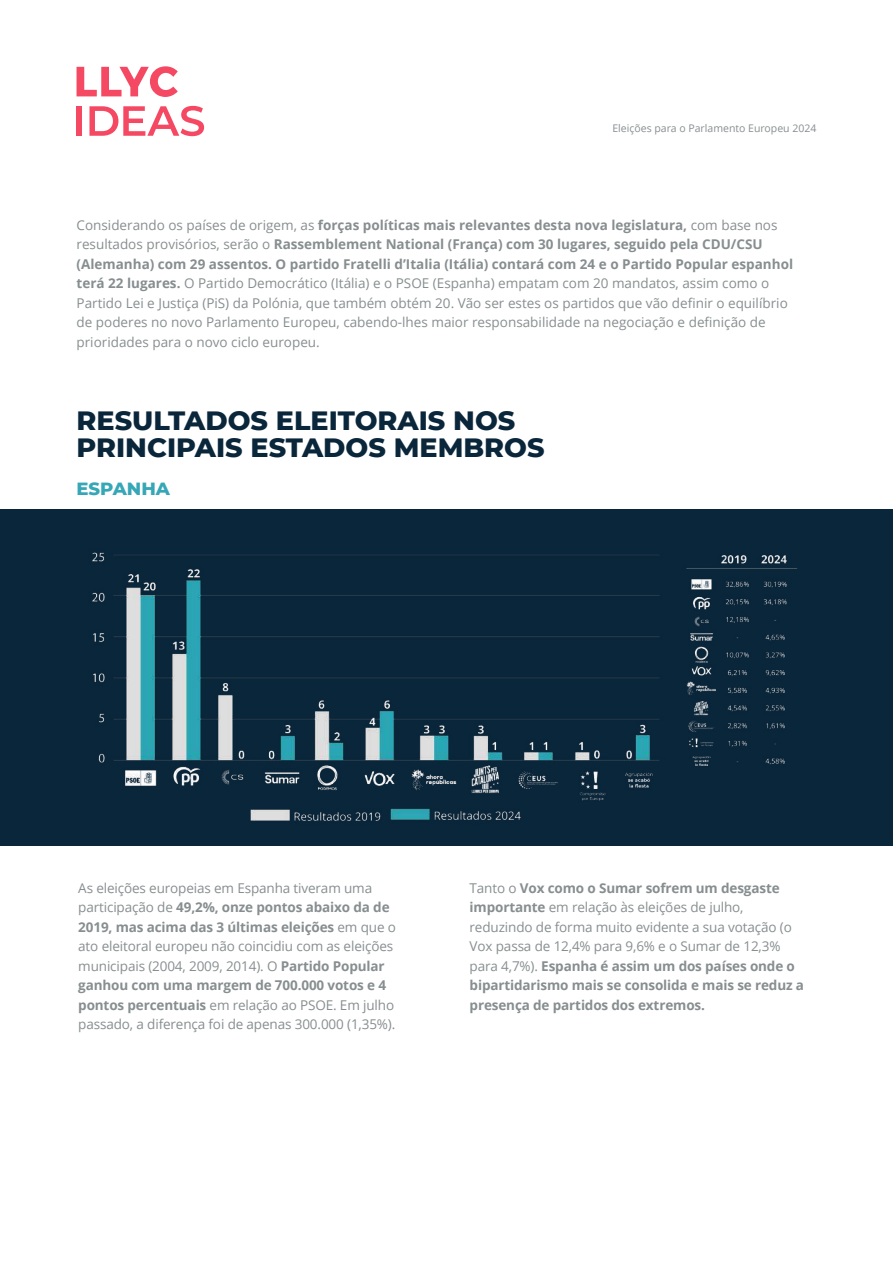
<style>
.page{position:relative;width:893px;height:1263px;background:#fff}
.page>*{position:absolute;margin:0;border:0;box-sizing:border-box;transform-origin:0 0}
.t1{font:800 27px/27px "Montserrat";color:#0a263b}
.t2{font:800 18px "Montserrat";color:#36a7b7}
.t3{font:13.5px/19.5px "Open Sans";color:#878e90}
.t4{font:700 13.5px/19.5px "Open Sans";letter-spacing:-.01em;color:#878e90}
.t5{font:10.5px "Open Sans";color:#878e90}
.s1{font-weight:700}
.s2{font-weight:400}
</style>
<div class="page">
<div style="left:77px;top:106px;width:5px;height:30px;background:#f54963"></div>
<svg style="left:89px;top:106px;width:115px;height:30px"></svg>
<svg style="left:77px;top:66px;width:101px;height:31px"></svg>
<div style="left:0;top:509px;width:893px;height:336px;background:#0a263b"></div>
<img style="left:92px;top:552px;width:705px;height:269px">
<p class="t5" style="left:612px;top:121px;width:206px">Eleições para o Parlamento Europeu 2024</p>
<p class="t3" style="left:77px;top:215px;width:718px">Considerando os países de origem, as <span class="s1">forças políticas mais relevantes desta nova legislatura,</span> com base nos resultados provisórios, serão o <span class="s1">Rassemblement National (França) com 30 lugares, seguido pela CDU/CSU (Alemanha) com 29 assentos. O partido Fratelli d’Italia (Itália) contará com 24 e o Partido Popular espanhol terá 22 lugares.</span> O Partido Democrático (Itália) e o PSOE (Espanha) empatam com 20 mandatos, assim como o Partido Lei e Justiça (PiS) da Polónia, que também obtém 20. Vão ser estes os partidos que vão definir o equilíbrio de poderes no novo Parlamento Europeu, cabendo-lhes maior responsabilidade na negociação e definição de prioridades para o novo ciclo europeu.</p>
<h1 class="t1" style="left:77px;top:405px;width:469px">RESULTADOS ELEITORAIS NOS<br>PRINCIPAIS ESTADOS MEMBROS</h1>
<h2 class="t2" style="left:77px;top:475px;width:95px">ESPANHA</h2>
<p class="t3" style="left:78px;top:878px;width:319px">As eleições europeias em Espanha tiveram uma participação de <span class="s1">49,2%, onze pontos abaixo da de 2019, mas acima das 3 últimas eleições</span> em que o ato eleitoral europeu não coincidiu com as eleições municipais (2004, 2009, 2014). O <span class="s1">Partido Popular ganhou com uma margem de 700.000 votos e 4 pontos percentuais</span> em relação ao PSOE. Em julho passado, a diferença foi de apenas 300.000 (1,35%).</p>
<p class="t4" style="left:470px;top:877px;width:336px"><span class="s2">Tanto o</span> Vox como o Sumar sofrem um desgaste importante <span class="s2">em relação às eleições de julho, reduzindo de forma muito evidente a sua votação (o Vox passa de 12,4% para 9,6% e o Sumar de 12,3% para 4,7%).</span> Espanha é assim um dos países onde o bipartidarismo mais se consolida e mais se reduz a presença de partidos dos extremos.</p>
</div>
